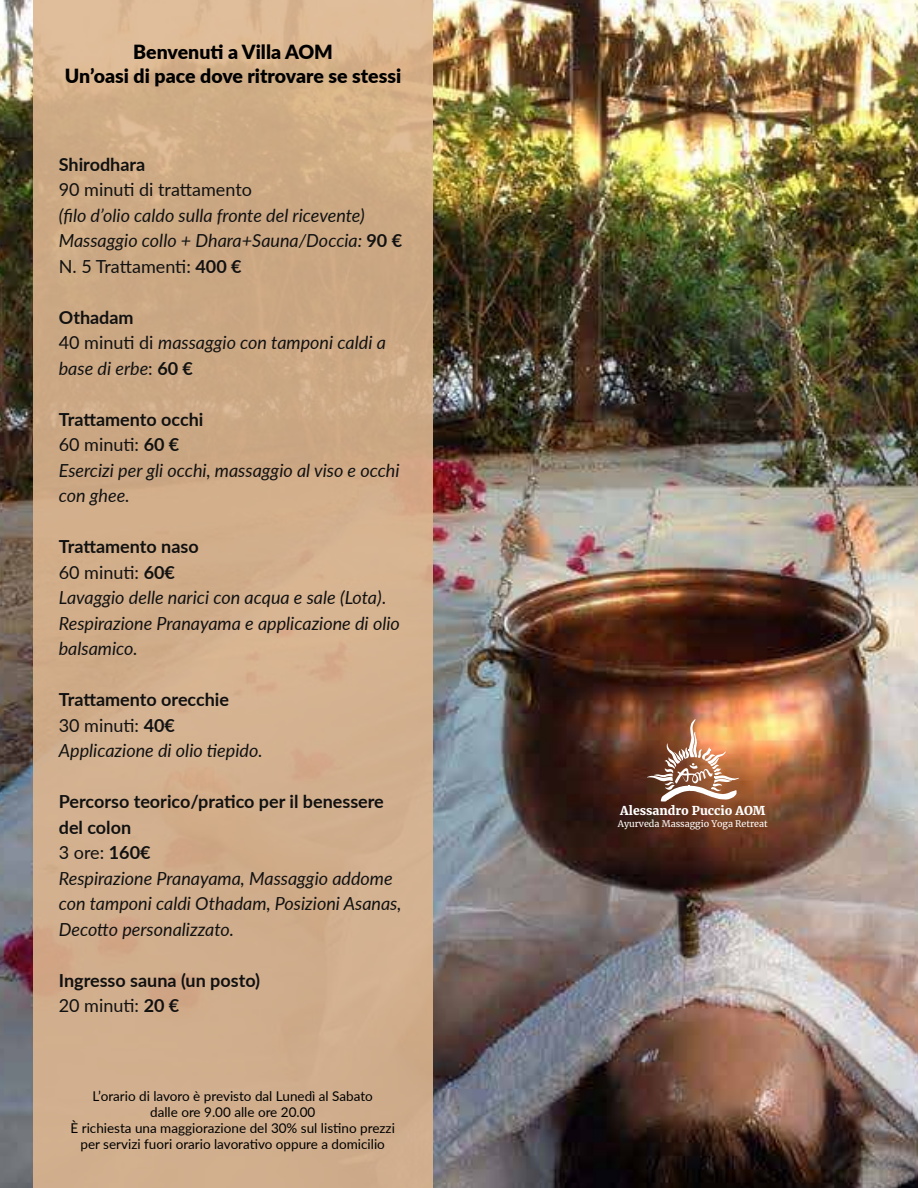
<style>
.page{position:relative;width:918px;height:1188px;background:#fff}
.page>*{position:absolute;margin:0;border:0;box-sizing:border-box;transform-origin:0 0}
.t1{font:900 19.5px/23.4px "Lato";color:#000;text-align:center}
.t2{font:italic 18px/25.5px "Lato";color:#111}
.t3{font:700 18px/25.5px "Lato";color:#111}
.t4{font:18px "Lato";color:#111}
.t5{font:13.5px/16.2px "Lato";color:#000;text-align:center}
.t6{font:900 12.15px "Merriweather";color:#fff}
.t7{font:9px "Merriweather";color:#fff}
.s1{font-weight:700;font-style:normal}
.s2{font-style:normal}
.s3{font-weight:400}
</style>
<div class="page">
<img style="left:0;top:0;width:918px;height:1188px">
<div style="left:33px;top:0;width:399px;height:1188px;background:#d1ae8b"></div>
<svg style="left:647px;top:719px;width:92px;height:83px;background:#b07c5d"></svg>
<p class="t1" style="left:65px;top:40px;width:338px">Benvenuti a Villa AOM<br>Un’oasi di pace dove ritrovare se stessi</p>
<p class="t3" style="left:59px;top:151px;width:88px">Shirodhara</p>
<p class="t4" style="left:59px;top:177px;width:195px">90 minuti di trattamento</p>
<p class="t2" style="left:59px;top:202px;width:345px">(filo d’olio caldo sulla fronte del ricevente)<br>Massaggio collo + Dhara+Sauna/Doccia: <span class="s1">90 €<br></span><span class="s2">N. 5 Trattamenti:</span> <span class="s1">400 €</span></p>
<p class="t2" style="left:59px;top:304px;width:329px"><span class="s1">Othadam<br></span><span class="s2">40 minuti di</span> massaggio con tamponi caldi a base di erbe<span class="s2">:</span> <span class="s1">60 €</span></p>
<p class="t2" style="left:59px;top:406px;width:342px"><span class="s1">Trattamento occhi<br></span><span class="s2">60 minuti:</span> <span class="s1">60 €<br></span>Esercizi per gli occhi, massaggio al viso e occhi con ghee.</p>
<p class="t2" style="left:59px;top:533px;width:343px"><span class="s1">Trattamento naso<br></span><span class="s2">60 minuti:</span> <span class="s1">60€<br></span>Lavaggio delle narici con acqua e sale (Lota)<span class="s2">.<br></span>Respirazione Pranayama e applicazione di olio balsamico.</p>
<p class="t2" style="left:59px;top:686px;width:205px"><span class="s1">Trattamento orecchie<br></span><span class="s2">30 minuti:</span> <span class="s1">40€<br></span>Applicazione di olio tiepido.</p>
<p class="t2" style="left:59px;top:788px;width:344px"><span class="s1">Percorso teorico/pratico per il benessere del colon<br></span><span class="s2">3 ore:</span> <span class="s1">160€<br></span>Respirazione Pranayama, Massaggio addome con tamponi caldi Othadam, Posizioni Asanas,<br>Decotto personalizzato.</p>
<p class="t3" style="left:59px;top:967px;width:203px">Ingresso sauna (un posto)<br><span class="s3">20 minuti:</span> 20 €</p>
<p class="t5" style="left:71px;top:1087px;width:326px">L’orario di lavoro è previsto dal Lunedì al Sabato<br>dalle ore 9.00 alle ore 20.00<br>È richiesta una maggiorazione del 30% sul listino prezzi per servizi fuori orario lavorativo oppure a domicilio</p>
<p class="t6" style="left:620px;top:802px;width:147px">Alessandro Puccio AOM</p>
<p class="t7" style="left:618px;top:818px;width:152px">Ayurveda Massaggio Yoga Retreat</p>
</div>
